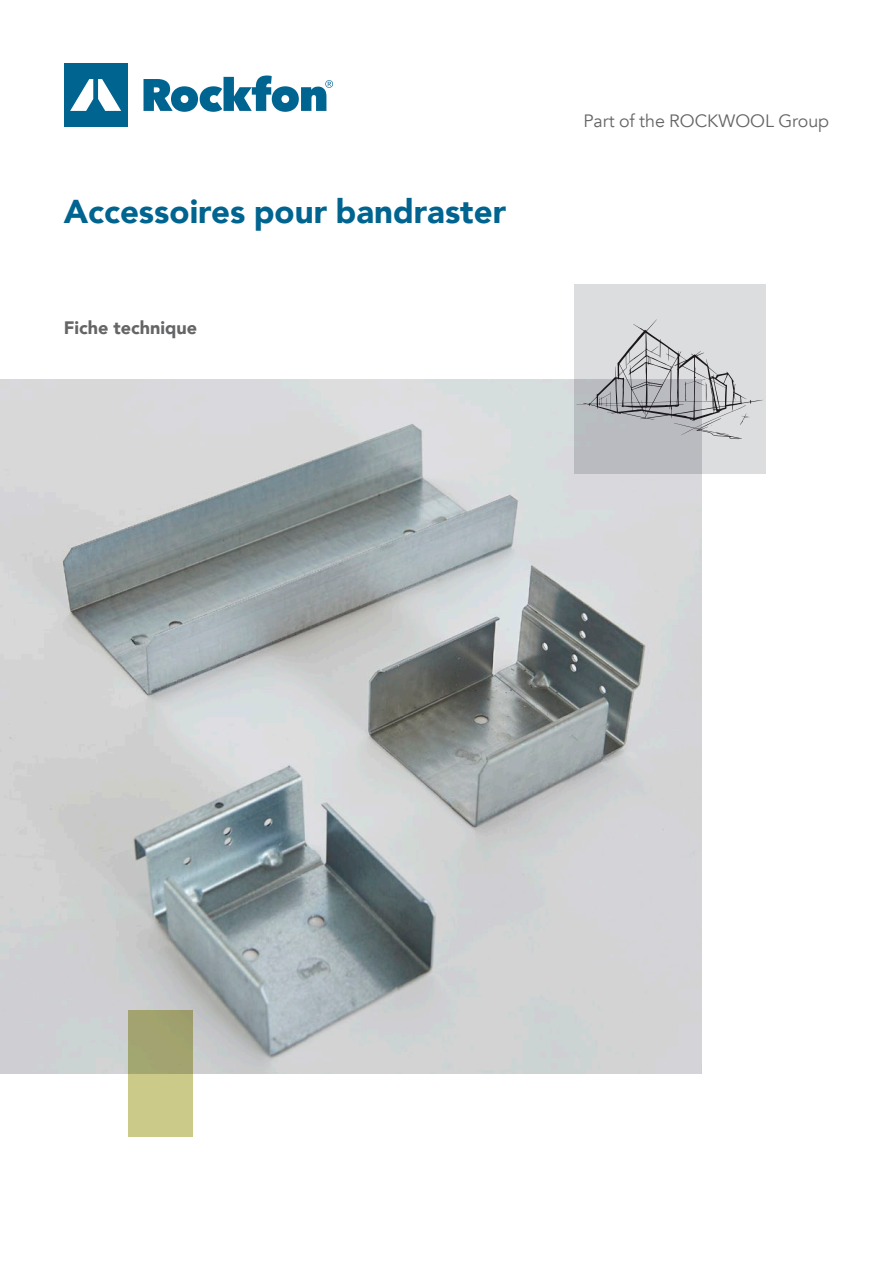
<style>
.page{position:relative;width:893px;height:1263px;background:#fff}
.page>*{position:absolute;margin:0;border:0;box-sizing:border-box;transform-origin:0 0}
.t1{font:900 33px "Avenir";color:#006490}
.t2{font:900 18px "Avenir";color:#646567}
.t3{font:17.85px "Avenir";color:#646567}
</style>
<div class="page">
<img style="left:0;top:379px;width:702px;height:694px">
<svg style="left:144px;top:75px;width:189px;height:37px"></svg>
<div style="left:64px;top:63px;width:64px;height:64px;background:#006490"></div>
<svg style="left:70px;top:79px;width:51px;height:32px"></svg>
<svg style="left:574px;top:285px;width:191px;height:189px;background:#d0d1d3"></svg>
<svg style="left:576px;top:319px;width:187px;height:120px;background:#c2c3c5"></svg>
<svg style="left:128px;top:1010px;width:65px;height:126px;background:#b6b67c"></svg>
<p class="t1" style="left:64px;top:183px;width:444px">Accessoires pour bandraster</p>
<p class="t2" style="left:64px;top:312px;width:135px">Fiche technique</p>
<p class="t3" style="left:583px;top:110px;width:247px">Part of the ROCKWOOL Group</p>
</div>
